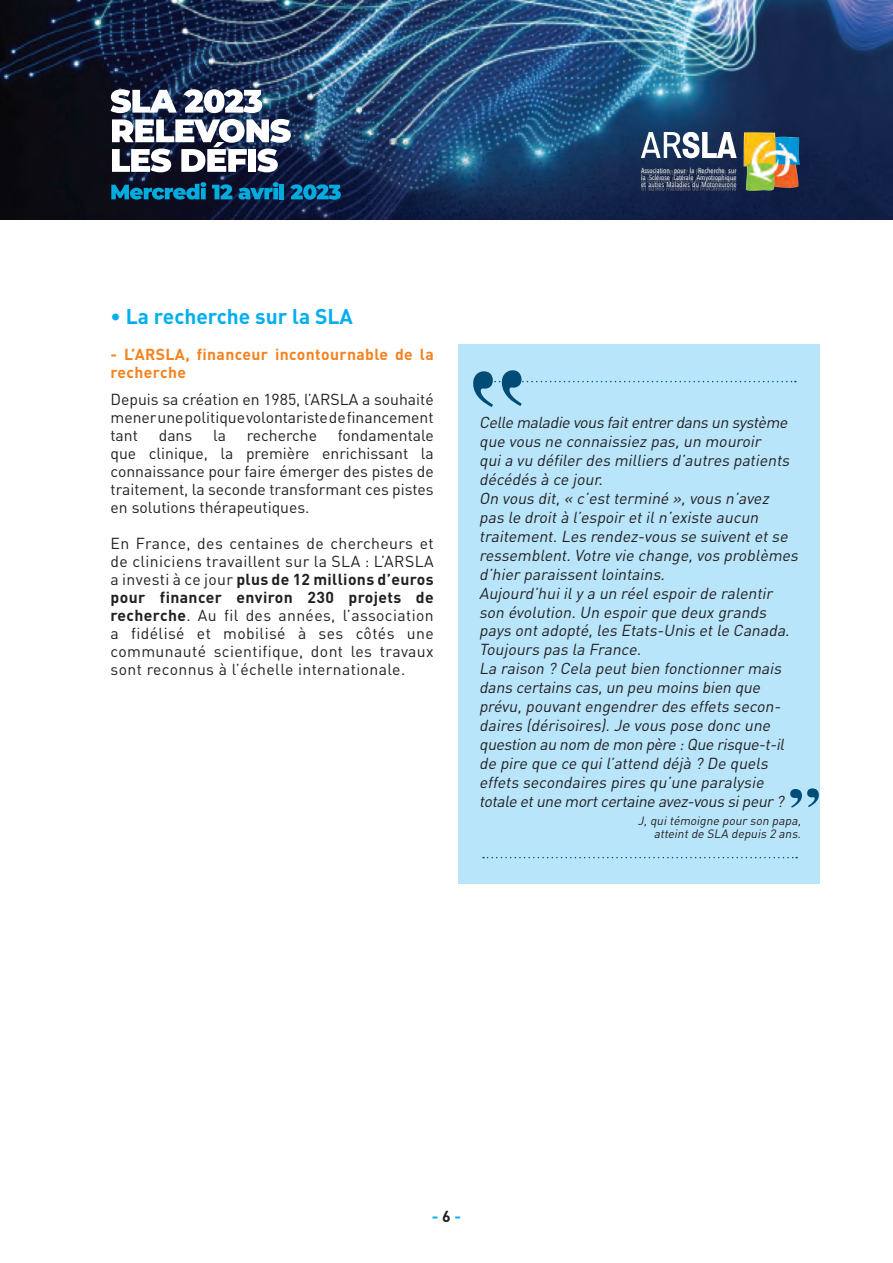
<style>
.page{position:relative;width:893px;height:1263px;background:#fff}
.page>*{position:absolute;margin:0;border:0;box-sizing:border-box;transform-origin:0 0}
.t1{font:700 21px "DIN";color:#00aeef}
.t2{font:italic 15.75px/18.9px "DIN";color:#231f20}
.t3{font:15.75px/18px "DIN";color:#231f20;text-align:justify}
.t4{font:700 15.75px/18px "DIN";letter-spacing:.025em;color:#f58220}
.t5{font:700 15.75px "DIN";color:#00aeef}
.t6{font:italic 12px "DIN";color:#231f20}
.t7{font:7.2px "Avenir Next Condensed";color:#fff}
.s1{font-weight:700}
.s2{color:#231f20}
</style>
<div class="page">
<div style="left:458px;top:344px;width:361px;height:540px;background:#b9e5fa"></div>
<svg style="left:483px;top:857px;width:314px;height:1px"></svg>
<svg style="left:473px;top:370px;width:323px;height:37px"></svg>
<svg style="left:790px;top:788px;width:29px;height:20px"></svg>
<img style="left:0;top:0;width:892px;height:219px">
<img style="left:641px;top:133px;width:159px;height:59px">
<svg style="left:111px;top:89px;width:66px;height:24px"></svg>
<svg style="left:184px;top:89px;width:78px;height:24px"></svg>
<svg style="left:112px;top:119px;width:179px;height:53px"></svg>
<svg style="left:111px;top:182px;width:95px;height:18px;background:#055c7e"></svg>
<svg style="left:212px;top:184px;width:20px;height:15px"></svg>
<svg style="left:238px;top:182px;width:41px;height:18px"></svg>
<hr style="left:280px;top:184px;width:4px;height:15px;background:#00abde">
<svg style="left:290px;top:184px;width:51px;height:16px"></svg>
<hr style="left:892px;top:0;width:1px;height:219px;background:#231f20">
<p class="t7" style="left:641px;top:164px;width:97px">Association pour la Recherche sur</p>
<p class="t7" style="left:641px;top:171px;width:97px">la Sclérose Latérale Amyotrophique</p>
<p class="t7" style="left:641px;top:178px;width:97px">et autres Maladies du Motoneurone</p>
<p class="t1" style="left:111px;top:302px;width:244px">• La recherche sur la SLA</p>
<p class="t4" style="left:111px;top:344px;width:325px">- L’ARSLA, financeur incontournable de la recherche</p>
<p class="t3" style="left:111px;top:390px;width:325px">Depuis sa création en 1985, l’ARSLA a souhaité mener une politique volontariste de financement tant</p>
<p class="t3" style="left:111px;top:426px;width:325px;text-indent:227px">fondamentale que clinique, la première enrichissant la connaissance pour faire émerger des pistes de traitement, la seconde transformant ces pistes en solutions thérapeutiques.</p>
<p class="t3" style="left:111px;top:534px;width:325px">En France, des centaines de chercheurs et de cliniciens travaillent sur la SLA : L’ARSLA a investi à ce jour <span class="s1">plus de 12 millions d’euros pour financer environ 230 projets de recherche</span>. Au fil des années, l’association a fidélisé et mobilisé à ses côtés une communauté scientifique, dont les travaux sont reconnus à l’échelle internationale.</p>
<p class="t3" style="left:159px;top:426px;width:35px">dans</p>
<p class="t3" style="left:213px;top:426px;width:14px">la</p>
<p class="t3" style="left:247px;top:426px;width:72px">recherche</p>
<p class="t2" style="left:479px;top:413px;width:313px">Celle maladie vous faitentrerdans un système que vous ne connaissiez pas,un mouroir</p>
<p class="t2" style="left:479px;top:451px;width:315px">quia vu défiler des milliers d’autres patients</p>
<p class="t2" style="left:479px;top:470px;width:128px">décédés à ce jour.</p>
<p class="t2" style="left:479px;top:489px;width:324px">On vous dit,« c’estterminé »,vous n’avez pas le droità l’espoir etiln’existe aucun traitement.Les rendez-vous se suiventetse ressemblent.Votre vie change,vos problèmes d’hier paraissentlointains.</p>
<p class="t2" style="left:479px;top:583px;width:315px">Aujourd’huiily a un réelespoir de ralentir son évolution.Un espoir que deux grands pays ontadopté,les Etats-Unis etle Canada.<br>Toujours pas la France.</p>
<p class="t2" style="left:479px;top:659px;width:307px">La raison ? Cela peutbien fonctionner mais dans certains cas,un peu moins bien que</p>
<p class="t2" style="left:479px;top:697px;width:310px">prévu,pouvantengendrer des effets secon&shy;daires (dérisoires).Je vous pose donc une question au nom de mon père :Que risque-t-il de pire que ce quil’attend déjà ? De quels</p>
<p class="t2" style="left:479px;top:772px;width:289px">effets secondaires pires qu’une paralysie</p>
<p class="t2" style="left:479px;top:791px;width:310px">totale etune mortcertaine avez-vous sipeur?</p>
<p class="t6" style="left:638px;top:813px;width:167px">J,quitémoigne pour son papa,</p>
<p class="t6" style="left:654px;top:826px;width:151px">atteintde SLA depuis 2 ans.</p>
<p class="t5" style="left:432px;top:1206px;width:31px">-<span class="s2">6</span> -</p>
</div>
